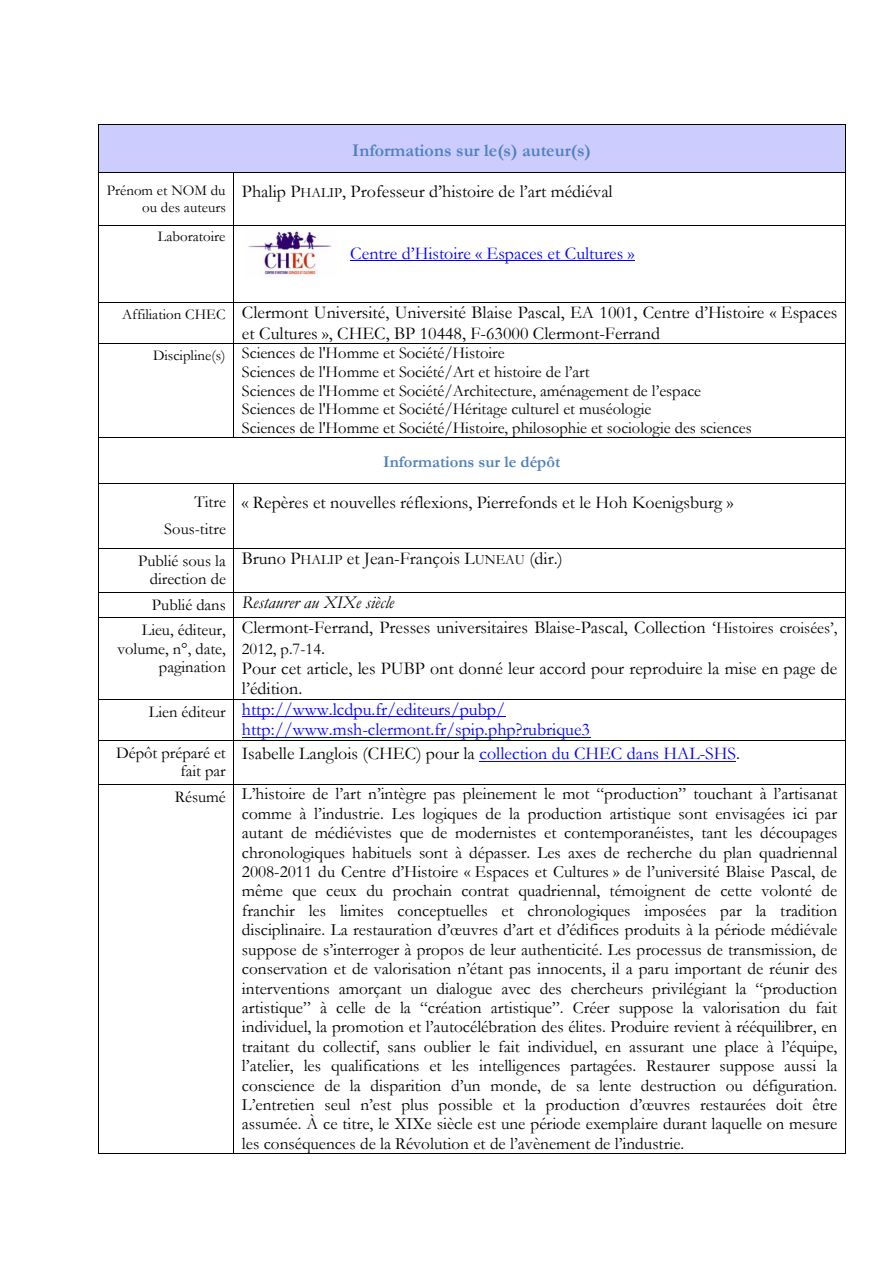
<style>
.page{position:relative;width:893px;height:1263px;background:#fff}
.page>*{position:absolute;margin:0;border:0;box-sizing:border-box;transform-origin:0 0}
.t1{font:18px/20.4px "Garamond";color:#000}
.t2{font:18px "Garamond";color:#00f}
.t3{font:700 18px "Garamond";color:#4f81bd}
.t4{font:italic 18px "Garamond";color:#000}
.t5{font:17.25px/19.4px "Garamond";color:#000;text-align:justify}
.t6{font:16.5px/18.6px "Garamond";color:#000;text-align:right}
.t7{font:700 16.5px "Garamond";color:#4f81bd}
.t8{font:15px/17px "Garamond";color:#000;text-align:right}
.s1{font-size:14.25px}
.s2{font-size:16.5px}
.s3{font-size:18px}
.s4{color:#00f}
</style>
<div class="page">
<img style="left:248px;top:228px;width:84px;height:50px">
<div style="left:99px;top:125px;width:7px;height:47px;background:#ccf"></div>
<div style="left:837px;top:125px;width:8px;height:47px;background:#ccf"></div>
<div style="left:106px;top:125px;width:731px;height:47px;background:#ccf"></div>
<hr style="left:98px;top:124px;width:747px;height:1px;background:#000">
<hr style="left:98px;top:125px;width:1px;height:47px;background:#000">
<hr style="left:845px;top:125px;width:1px;height:47px;background:#000">
<hr style="left:98px;top:172px;width:135px;height:1px;background:#000">
<hr style="left:234px;top:172px;width:611px;height:1px;background:#000">
<hr style="left:98px;top:173px;width:1px;height:52px;background:#000">
<hr style="left:233px;top:173px;width:1px;height:52px;background:#000">
<hr style="left:845px;top:173px;width:1px;height:52px;background:#000">
<hr style="left:350px;top:260px;width:284px;height:1px;background:#00f">
<hr style="left:98px;top:225px;width:135px;height:1px;background:#000">
<hr style="left:234px;top:225px;width:611px;height:1px;background:#000">
<hr style="left:98px;top:226px;width:1px;height:76px;background:#000">
<hr style="left:233px;top:226px;width:1px;height:76px;background:#000">
<hr style="left:845px;top:226px;width:1px;height:76px;background:#000">
<hr style="left:98px;top:302px;width:135px;height:1px;background:#000">
<hr style="left:234px;top:302px;width:611px;height:1px;background:#000">
<hr style="left:98px;top:303px;width:1px;height:40px;background:#000">
<hr style="left:233px;top:303px;width:1px;height:40px;background:#000">
<hr style="left:845px;top:303px;width:1px;height:40px;background:#000">
<hr style="left:98px;top:343px;width:135px;height:1px;background:#000">
<hr style="left:234px;top:343px;width:611px;height:1px;background:#000">
<hr style="left:98px;top:344px;width:1px;height:93px;background:#000">
<hr style="left:233px;top:344px;width:1px;height:93px;background:#000">
<hr style="left:845px;top:344px;width:1px;height:93px;background:#000">
<hr style="left:98px;top:437px;width:135px;height:1px;background:#000">
<hr style="left:234px;top:437px;width:611px;height:1px;background:#000">
<hr style="left:98px;top:438px;width:1px;height:45px;background:#000">
<hr style="left:845px;top:438px;width:1px;height:45px;background:#000">
<hr style="left:98px;top:483px;width:135px;height:1px;background:#000">
<hr style="left:234px;top:483px;width:611px;height:1px;background:#000">
<hr style="left:98px;top:484px;width:1px;height:64px;background:#000">
<hr style="left:233px;top:484px;width:1px;height:64px;background:#000">
<hr style="left:845px;top:484px;width:1px;height:64px;background:#000">
<hr style="left:98px;top:548px;width:135px;height:1px;background:#000">
<hr style="left:234px;top:548px;width:611px;height:1px;background:#000">
<hr style="left:98px;top:549px;width:1px;height:43px;background:#000">
<hr style="left:233px;top:549px;width:1px;height:43px;background:#000">
<hr style="left:845px;top:549px;width:1px;height:43px;background:#000">
<hr style="left:98px;top:592px;width:135px;height:1px;background:#000">
<hr style="left:234px;top:592px;width:611px;height:1px;background:#000">
<svg style="left:98px;top:593px;width:1px;height:24px"></svg>
<hr style="left:98px;top:617px;width:135px;height:1px;background:#000">
<svg style="left:233px;top:592px;width:1px;height:26px"></svg>
<hr style="left:234px;top:617px;width:611px;height:1px;background:#000">
<svg style="left:845px;top:592px;width:1px;height:26px"></svg>
<hr style="left:98px;top:618px;width:1px;height:81px;background:#000">
<hr style="left:233px;top:618px;width:1px;height:81px;background:#000">
<hr style="left:845px;top:618px;width:1px;height:81px;background:#000">
<hr style="left:242px;top:716px;width:263px;height:1px;background:#00f">
<hr style="left:242px;top:737px;width:348px;height:1px;background:#00f">
<hr style="left:98px;top:699px;width:135px;height:1px;background:#000">
<hr style="left:234px;top:699px;width:611px;height:1px;background:#000">
<hr style="left:98px;top:699px;width:1px;height:41px;background:#000">
<hr style="left:233px;top:699px;width:1px;height:41px;background:#000">
<hr style="left:845px;top:699px;width:1px;height:41px;background:#000">
<hr style="left:480px;top:761px;width:256px;height:1px;background:#00f">
<hr style="left:98px;top:740px;width:135px;height:1px;background:#000">
<hr style="left:234px;top:740px;width:611px;height:1px;background:#000">
<hr style="left:98px;top:741px;width:1px;height:43px;background:#000">
<hr style="left:233px;top:741px;width:1px;height:43px;background:#000">
<hr style="left:845px;top:741px;width:1px;height:43px;background:#000">
<hr style="left:98px;top:784px;width:135px;height:1px;background:#000">
<hr style="left:234px;top:784px;width:611px;height:1px;background:#000">
<hr style="left:98px;top:785px;width:1px;height:368px;background:#000">
<hr style="left:98px;top:1153px;width:135px;height:1px;background:#000">
<hr style="left:233px;top:785px;width:1px;height:368px;background:#000">
<hr style="left:234px;top:1153px;width:611px;height:1px;background:#000">
<hr style="left:845px;top:785px;width:1px;height:368px;background:#000">
<p class="t3" style="left:352px;top:138px;width:240px">Informations sur le(s) auteur(s)</p>
<p class="t8" style="left:107px;top:181px;width:121px">Prénom et NOM du ou des auteurs</p>
<p class="t1" style="left:242px;top:181px;width:372px">Phalip P<span class="s1">HALIP</span>, Professeur d’histoire de l’art médiéval</p>
<p class="t8" style="left:158px;top:228px;width:69px">Laboratoire</p>
<p class="t2" style="left:350px;top:241px;width:286px">Centre d’Histoire « Espaces et Cultures »</p>
<p class="t8" style="left:122px;top:305px;width:105px">Affiliation CHEC</p>
<p class="t1" style="left:242px;top:302px;width:597px">Clermont Université, Université Blaise Pascal, EA 1001, Centre d’Histoire « Espaces et Cultures », CHEC, BP 10448, F-63000 Clermont-Ferrand</p>
<p class="t8" style="left:153px;top:346px;width:74px">Discipline(s)</p>
<p class="t6" style="left:242px;top:343px;width:264px">Sciences de l'Homme et Société/Histoire</p>
<p class="t6" style="left:242px;top:362px;width:349px">Sciences de l'Homme et Société/Art et histoire de l’art</p>
<p class="t6" style="left:242px;top:381px;width:461px">Sciences de l'Homme et Société/Architecture, aménagement de l’espace</p>
<p class="t6" style="left:242px;top:399px;width:411px">Sciences de l'Homme et Société/Héritage culturel et muséologie</p>
<p class="t6" style="left:242px;top:418px;width:511px">Sciences de l'Homme et Société/Histoire, philosophie et sociologie des sciences</p>
<p class="t7" style="left:383px;top:450px;width:179px">Informations sur le dépôt</p>
<p class="t6" style="left:195px;top:492px;width:33px">Titre</p>
<p class="t6" style="left:164px;top:520px;width:63px">Sous-titre</p>
<p class="t1" style="left:242px;top:492px;width:493px">« Repères et nouvelles réflexions, Pierrefonds et le Hoh Koenigsburg »</p>
<p class="t6" style="left:138px;top:551px;width:89px">Publié sous la direction de</p>
<p class="t1" style="left:242px;top:548px;width:322px">Bruno P<span class="s1">HALIP</span> et Jean-François L<span class="s1">UNEAU</span> (dir.)</p>
<p class="t6" style="left:152px;top:595px;width:75px">Publié dans</p>
<p class="t4" style="left:242px;top:590px;width:154px">Restaurer au XIXe siècle</p>
<p class="t6" style="left:117px;top:620px;width:110px">Lieu, éditeur, volume, n°, date, pagination</p>
<p class="t1" style="left:242px;top:617px;width:597px">Clermont-Ferrand, Presses universitaires Blaise-Pascal, Collection ‘<span class="s2">Histoires croisées’,</span></p>
<p class="t6" style="left:242px;top:639px;width:85px">2012, p.7-14<span class="s3">.</span></p>
<p class="t1" style="left:242px;top:657px;width:597px">Pour cet article, les PUBP ont donné leur accord pour reproduire la mise en page de l’édition.</p>
<p class="t6" style="left:149px;top:702px;width:78px">Lien éditeur</p>
<p class="t2" style="left:242px;top:697px;width:265px">http://www.lcdpu.fr/editeurs/pubp/</p>
<p class="t2" style="left:242px;top:718px;width:350px">http://www.msh-clermont.fr/spip.php?rubrique3</p>
<p class="t6" style="left:116px;top:743px;width:111px">Dépôt préparé et fait par</p>
<p class="t1" style="left:242px;top:743px;width:500px">Isabelle Langlois (CHEC) pour la <span class="s4">collection du CHEC dans HAL-SHS</span>.</p>
<p class="t6" style="left:175px;top:787px;width:52px">Résumé</p>
<p class="t5" style="left:242px;top:784px;width:597px">L’histoire de l’art n’intègre pas pleinement le mot “production” touchant à l’artisanat comme à l’industrie. Les logiques de la production artistique sont envisagées ici par autant de médiévistes que de modernistes et contemporanéistes, tant les découpages chronologiques habituels sont à dépasser. Les axes de recherche du plan quadriennal 2008-2011 du Centre d’Histoire « Espaces et Cultures » de l’université Blaise Pascal, de même que ceux du prochain contrat quadriennal, témoignent de cette volonté de franchir les limites conceptuelles et chronologiques imposées par la tradition disciplinaire. La restauration d’œuvres d’art et d’édifices produits à la période médiévale suppose de s’interroger à propos de leur authenticité. Les processus de transmission, de conservation et de valorisation n’étant pas innocents, il a paru important de réunir des interventions amorçant un dialogue avec des chercheurs privilégiant la “production artistique” à celle de la “création artistique”. Créer suppose la valorisation du fait individuel, la promotion et l’autocélébration des élites. Produire revient à rééquilibrer, en traitant du collectif, sans oublier le fait individuel, en assurant une place à l’équipe, l’atelier, les qualifications et les intelligences partagées. Restaurer suppose aussi la conscience de la disparition d’un monde, de sa lente destruction ou défiguration.<br>L’entretien seul n’est plus possible et la production d’œuvres restaurées doit être assumée. À ce titre, le XIXe siècle est une période exemplaire durant laquelle on mesure les conséquences de la Révolution et de l’avènement de l’industrie.</p>
</div>
